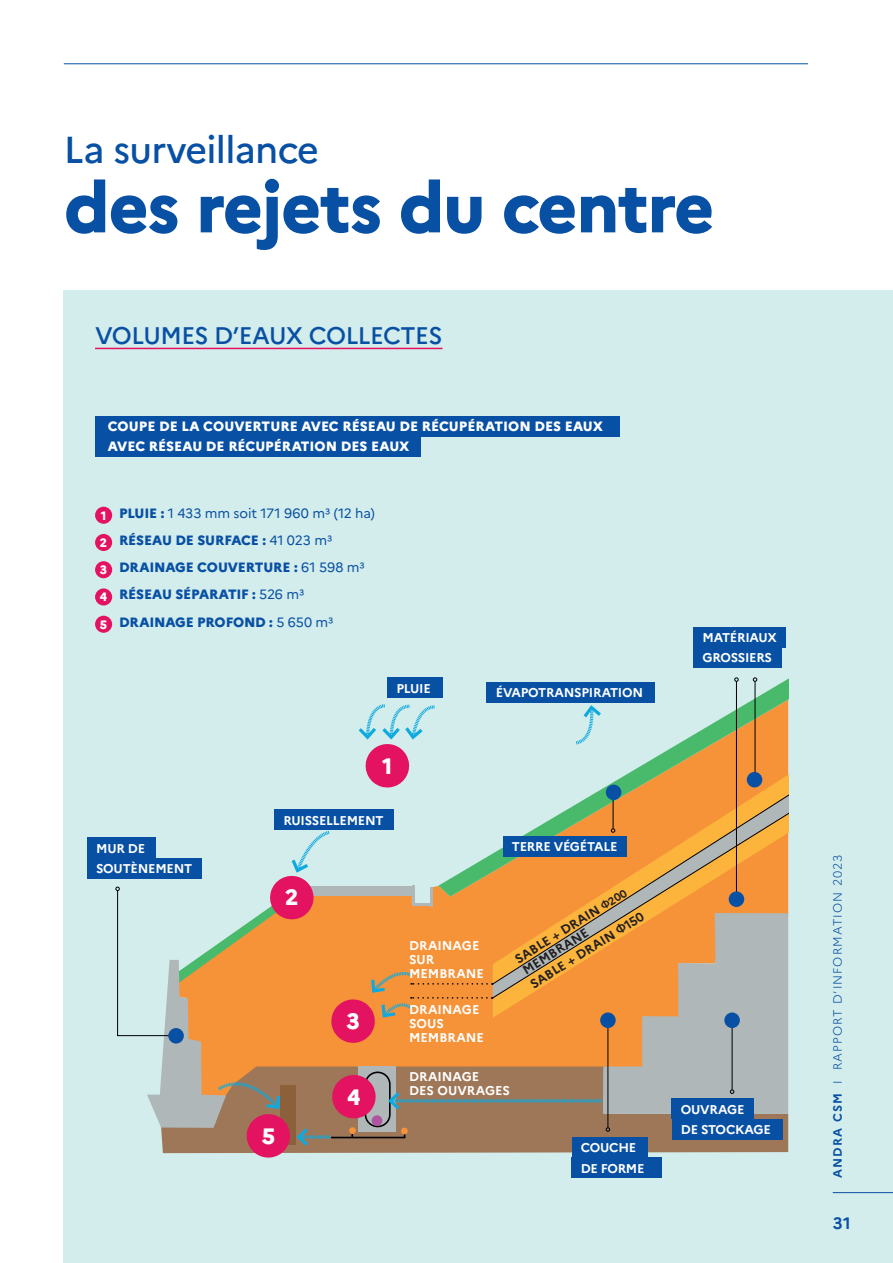
<style>
.page{position:relative;width:893px;height:1263px;background:#fff}
.page>*{position:absolute;margin:0;border:0;box-sizing:border-box;transform-origin:0 0}
._01_TITRES_BOLD{font:800 70.5px "Marianne";letter-spacing:-.02em;color:#0850a3}
._01_TITRES_BOLD-2{font:500 37.5px "Marianne";letter-spacing:-.02em;color:#0850a3}
.t1{font:500 24px "Marianne";letter-spacing:-.02em;color:#0850a3}
.t2{font:800 22.2px "Marianne";color:#fff}
._01_TITRES_BOLD-3{font:700 16.5px "Marianne";color:#0850a3}
.t3{font:800 13.5px "Marianne";letter-spacing:-.01em;color:#0850a3}
.t4{font:800 13.5px "Marianne";color:#fff}
.t5{font:13.5px "Marianne";letter-spacing:-.005em;color:#0850a3}
._04_TEXTE_COURANT{font:700 12.75px "Marianne";letter-spacing:-.02em;color:#fff}
._04_TEXTE_COURANT-2{font:700 12.75px/14px "Marianne";color:#fff}
._04_TEXTE_COURANT-3{font:700 12.75px "Marianne";color:#231f20}
.t6{font:800 12.15px "Marianne";color:#fff}
.t7{font:300 12px "Marianne";letter-spacing:.09em;color:#0850a3}
.s1{font-weight:800}
.s2{font-weight:400}
.s3{font-family:"Lato";font-size:10.95px}
.s4{font-size:10.95px}
.s5{font-family:"Lato"}
.s6{font-weight:700}
</style>
<div class="page">
<hr style="left:64px;top:64px;width:744px;height:1px;background:#0850a3">
<div style="left:64px;top:290px;width:829px;height:973px;background:#d3ecec"></div>
<hr style="left:833px;top:1192px;width:60px;height:1px;background:#0850a3">
<hr style="left:95px;top:348px;width:347px;height:1px;background:#e41361">
<div style="left:95px;top:416px;width:524px;height:21px;background:#0850a3"></div>
<div style="left:95px;top:436px;width:326px;height:20px;background:#0850a3"></div>
<div style="left:95px;top:507px;width:17px;height:17px;background:#e41361;border-radius:50%"></div>
<div style="left:95px;top:534px;width:17px;height:17px;background:#e41361;border-radius:50%"></div>
<div style="left:95px;top:561px;width:17px;height:17px;background:#e41361;border-radius:50%"></div>
<div style="left:95px;top:588px;width:17px;height:17px;background:#e41361;border-radius:50%"></div>
<div style="left:95px;top:616px;width:17px;height:17px;background:#e41361;border-radius:50%"></div>
<svg style="left:438px;top:677px;width:350px;height:83px"></svg>
<svg style="left:617px;top:760px;width:171px;height:20px;background:#cea356"></svg>
<svg style="left:576px;top:703px;width:28px;height:42px"></svg>
<svg style="left:585px;top:780px;width:203px;height:19px;background:#dda24f"></svg>
<svg style="left:536px;top:799px;width:252px;height:29px;background:#d4a65b"></svg>
<hr style="left:755px;top:681px;width:1px;height:102px;background:#000">
<svg style="left:753px;top:677px;width:4px;height:5px"></svg>
<div style="left:747px;top:772px;width:15px;height:15px;background:#0850a3;border-radius:50%"></div>
<hr style="left:613px;top:789px;width:1px;height:40px;background:#000">
<div style="left:606px;top:784px;width:15px;height:16px;background:#0850a3;border-radius:50%"></div>
<hr style="left:736px;top:681px;width:1px;height:221px;background:#000">
<svg style="left:734px;top:677px;width:5px;height:5px"></svg>
<div style="left:694px;top:627px;width:92px;height:20px;background:#0850a3"></div>
<div style="left:694px;top:647px;width:88px;height:21px;background:#0850a3"></div>
<svg style="left:358px;top:704px;width:77px;height:84px"></svg>
<div style="left:487px;top:682px;width:168px;height:20px;background:#0850a3"></div>
<div style="left:387px;top:678px;width:56px;height:20px;background:#0850a3"></div>
<div style="left:275px;top:810px;width:119px;height:20px;background:#0850a3"></div>
<div style="left:572px;top:1158px;width:90px;height:20px;background:#0850a3"></div>
<div style="left:87px;top:838px;width:69px;height:20px;background:#0850a3"></div>
<div style="left:87px;top:858px;width:114px;height:20px;background:#0850a3"></div>
<svg style="left:115px;top:828px;width:673px;height:330px"></svg>
<p class="_01_TITRES_BOLD-2" style="left:64px;top:121px;width:256px">La surveillance</p>
<p class="_01_TITRES_BOLD" style="left:64px;top:153px;width:652px">des rejets du centre</p>
<p class="t1" style="left:95px;top:317px;width:349px">VOLUMES D’EAUX COLLECTES</p>
<p class="t4" style="left:108px;top:416px;width:497px">COUPE DE LA COUVERTURE AVEC RÉSEAU DE RÉCUPÉRATION DES EAUX</p>
<p class="t4" style="left:108px;top:436px;width:303px">AVEC RÉSEAU DE RÉCUPÉRATION DES EAUX</p>
<p class="t6" style="left:101px;top:506px;width:7px">1</p>
<p class="t5" style="left:119px;top:502px;width:257px"><span class="s1">PLUIE :</span> 1 433 mm soit 171 960 m3 (12 ha)</p>
<p class="t6" style="left:100px;top:533px;width:9px">2</p>
<p class="t3" style="left:119px;top:530px;width:215px">RÉSEAU DE SURFACE : <span class="s2">41 023 m3</span></p>
<p class="t6" style="left:100px;top:560px;width:6px">3</p>
<p class="t3" style="left:119px;top:557px;width:247px">DRAINAGE COUVERTURE : <span class="s2">61 598 m3</span></p>
<p class="t6" style="left:100px;top:587px;width:9px">4</p>
<p class="t3" style="left:119px;top:584px;width:187px">RÉSEAU SÉPARATIF : <span class="s2">526 m3</span></p>
<p class="t6" style="left:100px;top:615px;width:9px">5</p>
<p class="t3" style="left:119px;top:611px;width:216px">DRAINAGE PROFOND : <span class="s2">5 650 m3</span></p>
<p class="_04_TEXTE_COURANT" style="left:396px;top:678px;width:36px">PLUIE</p>
<p class="_04_TEXTE_COURANT" style="left:496px;top:682px;width:149px">ÉVAPOTRANSPIRATION</p>
<p class="_04_TEXTE_COURANT" style="left:96px;top:838px;width:50px">MUR DE</p>
<p class="_04_TEXTE_COURANT" style="left:96px;top:858px;width:98px">SOUTÈNEMENT</p>
<p class="t2" style="left:382px;top:748px;width:12px">1</p>
<p class="_04_TEXTE_COURANT" style="left:284px;top:810px;width:102px">RUISSELLEMENT</p>
<p class="t2" style="left:285px;top:880px;width:15px">2</p>
<p class="_04_TEXTE_COURANT-2" style="left:409px;top:938px;width:72px">DRAINAGE</p>
<p class="_04_TEXTE_COURANT" style="left:409px;top:950px;width:27px">SUR</p>
<p class="_04_TEXTE_COURANT-2" style="left:409px;top:966px;width:76px">MEMBRANE</p>
<p class="_04_TEXTE_COURANT" style="left:512px;top:837px;width:107px">TERRE VÉGÉTALE</p>
<p class="_04_TEXTE_COURANT-3" style="left:511px;top:951px;width:131px;rotate:-32deg">SABLE + DRAIN <span class="s3">Ф</span><span class="s4">200</span></p>
<p class="_04_TEXTE_COURANT-3" style="left:526px;top:976px;width:133px;rotate:-32deg">SABLE + DRAIN <span class="s5">Ф</span>150</p>
<p class="_04_TEXTE_COURANT-3" style="left:519px;top:962px;width:76px;rotate:-32deg">MEMBRANE</p>
<p class="t2" style="left:262px;top:1118px;width:15px">5</p>
<p class="t2" style="left:346px;top:1004px;width:10px">3</p>
<p class="t2" style="left:347px;top:1079px;width:15px">4</p>
<p class="_04_TEXTE_COURANT-2" style="left:409px;top:1001px;width:72px">DRAINAGE<br>SOUS</p>
<p class="_04_TEXTE_COURANT-2" style="left:409px;top:1029px;width:76px">MEMBRANE</p>
<p class="_04_TEXTE_COURANT-2" style="left:409px;top:1068px;width:102px">DRAINAGE<br>DES OUVRAGES</p>
<p class="_04_TEXTE_COURANT" style="left:581px;top:1138px;width:57px">COUCHE</p>
<p class="_04_TEXTE_COURANT" style="left:581px;top:1158px;width:65px">DE FORME</p>
<p class="_04_TEXTE_COURANT" style="left:703px;top:628px;width:76px">MATÉRIAUX</p>
<p class="_04_TEXTE_COURANT" style="left:703px;top:648px;width:71px">GROSSIERS</p>
<p class="_04_TEXTE_COURANT" style="left:681px;top:1099px;width:65px">OUVRAGE</p>
<p class="_04_TEXTE_COURANT" style="left:681px;top:1119px;width:92px">DE STOCKAGE</p>
<p class="t7" style="left:828px;top:1178px;width:325px;rotate:-90deg"><span class="s6">ANDRA CSM</span> I RAPPORT D’INFORMATION 2023</p>
<p class="_01_TITRES_BOLD-3" style="left:833px;top:1211px;width:20px">31</p>
</div>
